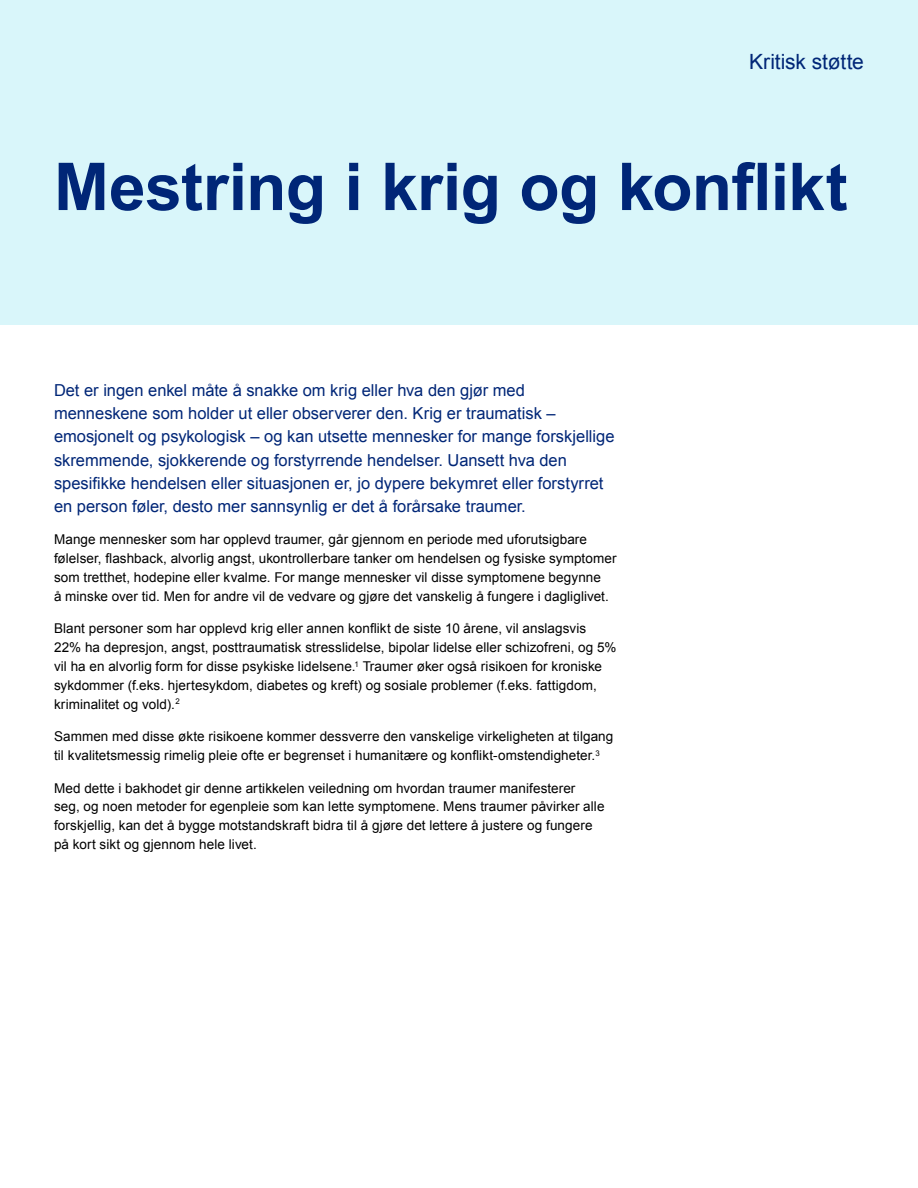
<style>
.page{position:relative;width:918px;height:1188px;background:#fff}
.page>*{position:absolute;margin:0;border:0;box-sizing:border-box;transform-origin:0 0}
.Headline{font:700 66px "Arial";letter-spacing:-.01em;color:#002677}
.Product_label_-_Right_aligned{font:21px "Arial";letter-spacing:-.005em;color:#002677}
.Intro{font:16.5px/23.1px "Arial";color:#002677}
.Intro-2{font:13.5px/18.9px "Arial";letter-spacing:.005em;color:#000}
</style>
<div class="page">
<div style="left:0;top:0;width:918px;height:324px;background:#d9f6fa"></div>
<p class="Product_label_-_Right_aligned" style="left:749px;top:48px;width:116px">Kritisk støtte</p>
<p class="Headline" style="left:54px;top:143px;width:795px">Mestring i krig og konflikt</p>
<p class="Intro" style="left:54px;top:379px;width:562px">Det er ingen enkel måte å snakke om krig eller hva den gjør med menneskene som holder ut eller observerer den. Krig er traumatisk – emosjonelt og psykologisk – og kan utsette mennesker for mange forskjellige skremmende, sjokkerende og forstyrrende hendelser. Uansett hva den spesifikke hendelsen eller situasjonen er, jo dypere bekymret eller forstyrret en person føler, desto mer sannsynlig er det å forårsake traumer.</p>
<p class="Intro-2" style="left:54px;top:530px;width:564px">Mange mennesker som har opplevd traumer, går gjennom en periode med uforutsigbare følelser, flashback, alvorlig angst, ukontrollerbare tanker om hendelsen og fysiske symptomer som tretthet, hodepine eller kvalme. For mange mennesker vil disse symptomene begynne<br>å minske over tid. Men for andre vil de vedvare og gjøre det vanskelig å fungere i dagliglivet.</p>
<p class="Intro-2" style="left:54px;top:619px;width:564px">Blant personer som har opplevd krig eller annen konflikt de siste 10 årene, vil anslagsvis 22% ha depresjon, angst, posttraumatisk stresslidelse, bipolar lidelse eller schizofreni, og 5% vil ha en alvorlig form for disse psykiske lidelsene.<sup>1</sup> Traumer øker også risikoen for kroniske sykdommer (f.eks. hjertesykdom, diabetes og kreft) og sosiale problemer (f.eks. fattigdom, kriminalitet og vold).<sup>2</sup></p>
<p class="Intro-2" style="left:54px;top:727px;width:561px">Sammen med disse økte risikoene kommer dessverre den vanskelige virkeligheten at tilgang til kvalitetsmessig rimelig pleie ofte er begrenset i humanitære og konflikt-omstendigheter.<sup>3</sup></p>
<p class="Intro-2" style="left:54px;top:779px;width:552px">Med dette i bakhodet gir denne artikkelen veiledning om hvordan traumer manifesterer seg, og noen metoder for egenpleie som kan lette symptomene. Mens traumer påvirker alle forskjellig, kan det å bygge motstandskraft bidra til å gjøre det lettere å justere og fungere på kort sikt og gjennom hele livet.</p>
</div>
